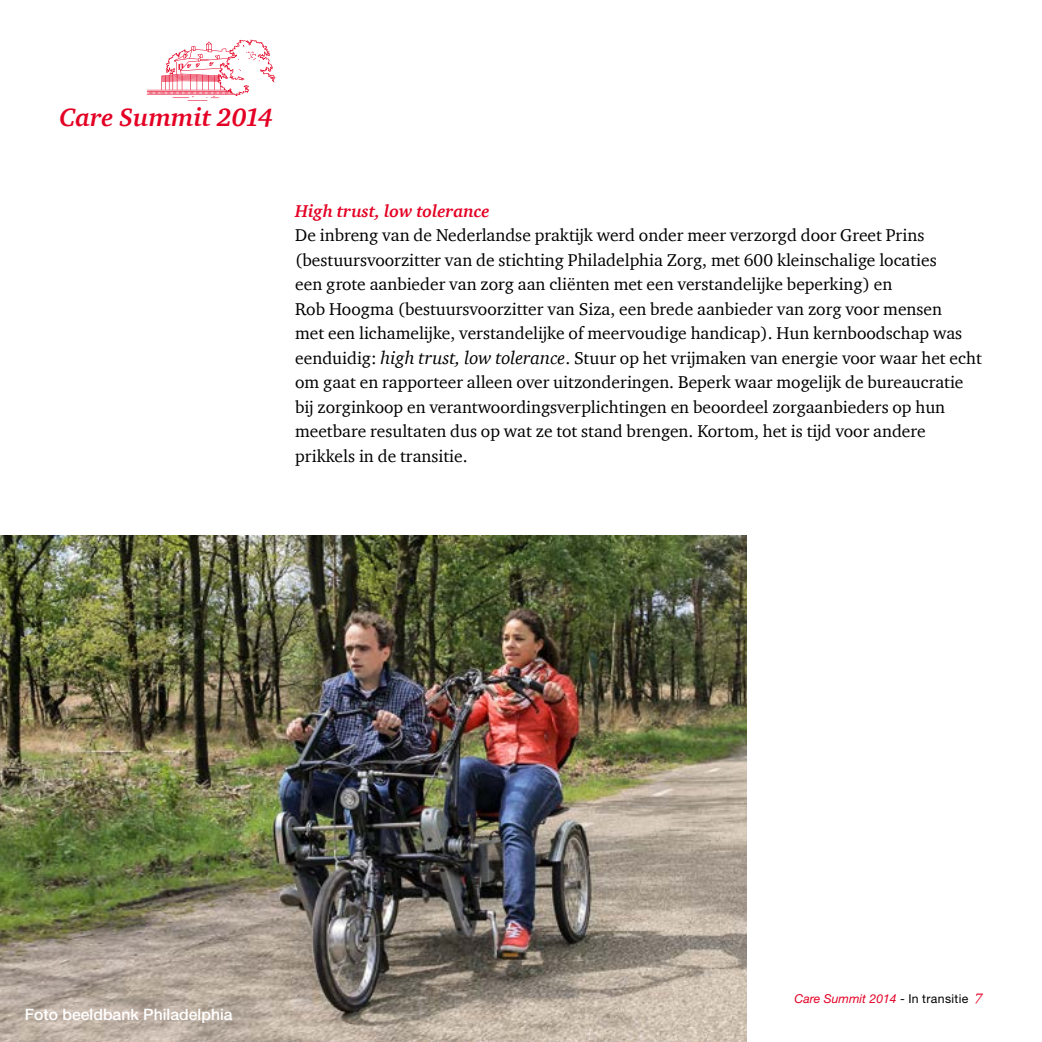
<style>
.page{position:relative;width:1042px;height:1042px;background:#fff}
.page>*{position:absolute;margin:0;border:0;box-sizing:border-box;transform-origin:0 0}
.t1{font:italic 700 25.72px "Charter ITC Com";color:#e40024}
.t2{font:17.5px/24.5px "Charter ITC Com";color:#000}
.t3{font:italic 700 17.5px "Charter ITC Com";color:#e40024}
.t4{font:500 15.75px "Helvetica Neue";color:#fff}
.t5{font:italic 12.25px "Helvetica Neue";color:#e40024}
.s1{font-style:italic;font-size:18.38px}
.s2{font-style:normal;color:#000}
.s3{font-family:"Charter ITC Com";font-size:14px}
</style>
<div class="page">
<svg style="left:147px;top:40px;width:128px;height:61px"></svg>
<img style="left:0;top:536px;width:746px;height:506px">
<h1 class="t1" style="left:60px;top:101px;width:215px">Care Summit 2014</h1>
<p class="t3" style="left:295px;top:200px;width:196px">High trust, low tolerance</p>
<p class="t2" style="left:295px;top:222px;width:688px">De inbreng van de Nederlandse praktijk werd onder meer verzorgd door Greet Prins (bestuursvoorzitter van de stichting Philadelphia Zorg, met 600 kleinschalige locaties<br>een grote aanbieder van zorg aan cliënten met een verstandelijke beperking) en<br>Rob Hoogma (bestuursvoorzitter van Siza, een brede aanbieder van zorg voor mensen<br>met een lichamelijke, verstandelijke of meervoudige handicap). Hun kernboodschap was eenduidig: <span class="s1">high trust, low tolerance</span>. Stuur op het vrijmaken van energie voor waar het echt om gaat en rapporteer alleen over uitzonderingen. Beperk waar mogelijk de bureaucratie bij zorginkoop en verantwoordingsverplichtingen en beoordeel zorgaanbieders op hun meetbare resultaten dus op wat ze tot stand brengen. Kortom, het is tijd voor andere prikkels in de transitie.</p>
<p class="t4" style="left:25px;top:1004px;width:209px">Foto beeldbank Philadelphia</p>
<p class="t5" style="left:794px;top:991px;width:189px">Care Summit 2014 <span class="s2">- In transitie</span> <span class="s3">7</span></p>
</div>
